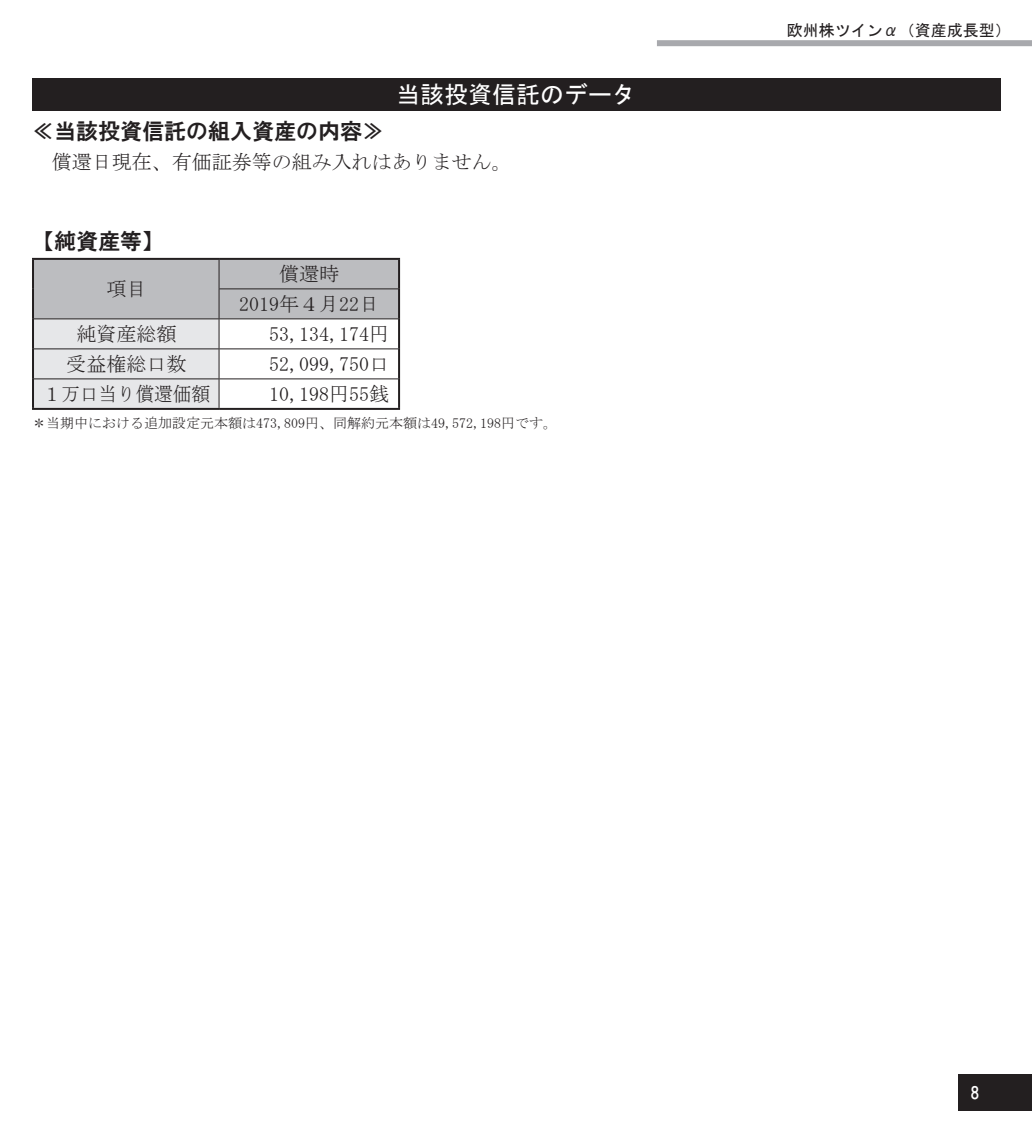
<style>
.page{position:relative;width:1032px;height:1134px;background:#fff}
.page>*{position:absolute;margin:0;border:0;box-sizing:border-box;transform-origin:0 0}
.t1{font:24px "MS Gothic";color:#fff}
.t2{font:22px "HGS Gothic E";color:#231f20}
.t3{font:20px/29.8px "MS Mincho";color:#231f20;text-align:center}
.t4{font:20px "MS Mincho";color:#231f20;scale:.93 1}
.t5{font:16.6px "HGS Gothic E";color:#fff}
.t6{font:16px "MS Gothic";color:#231f20}
.t7{font:14px "MS Mincho";color:#231f20}
</style>
<div class="page">
<div style="left:958px;top:1074px;width:74px;height:37px;background:#231f20"></div>
<div style="left:657px;top:40px;width:375px;height:6px;background:#a8a9ad"></div>
<hr style="left:32px;top:258px;width:187px;height:2px;background:#231f20">
<hr style="left:32px;top:260px;width:2px;height:29px;background:#231f20">
<hr style="left:219px;top:258px;width:181px;height:2px;background:#231f20">
<hr style="left:398px;top:260px;width:2px;height:29px;background:#231f20">
<hr style="left:32px;top:289px;width:2px;height:30px;background:#231f20">
<hr style="left:398px;top:289px;width:2px;height:30px;background:#231f20">
<hr style="left:32px;top:319px;width:2px;height:30px;background:#231f20">
<hr style="left:398px;top:319px;width:2px;height:30px;background:#231f20">
<hr style="left:32px;top:349px;width:2px;height:30px;background:#231f20">
<hr style="left:398px;top:349px;width:2px;height:30px;background:#231f20">
<hr style="left:32px;top:379px;width:2px;height:29px;background:#231f20">
<hr style="left:398px;top:379px;width:2px;height:29px;background:#231f20">
<hr style="left:32px;top:408px;width:187px;height:2px;background:#231f20">
<hr style="left:219px;top:408px;width:181px;height:2px;background:#231f20">
<svg style="left:33px;top:259px;width:366px;height:149px"></svg>
<hr style="left:219px;top:288px;width:179px;height:1px;background:#231f20">
<div style="left:32px;top:78px;width:968px;height:32px;background:#231f20"></div>
<p class="t1" style="left:396px;top:82px;width:241px">当該投資信託のデータ</p>
<p class="t2" style="left:32px;top:120px;width:353px">≪当該投資信託の組入資産の内容≫</p>
<p class="t3" style="left:52px;top:147px;width:461px">償還日現在、有価証券等の組み入れはありません。</p>
<p class="t2" style="left:32px;top:230px;width:133px">【純資産等】</p>
<p class="t3" style="left:106px;top:274px;width:41px">項目</p>
<p class="t3" style="left:239px;top:259px;width:141px">償還時<br>2019年４月22日</p>
<p class="t3" style="left:76px;top:319px;width:101px">純資産総額</p>
<p class="t3" style="left:269px;top:319px;width:121px">53,134,174円</p>
<p class="t3" style="left:66px;top:349px;width:121px">受益権総口数</p>
<p class="t3" style="left:269px;top:349px;width:121px">52,099,750口</p>
<p class="t4" style="left:43px;top:384px;width:182px">１万口当り償還価額</p>
<p class="t3" style="left:269px;top:379px;width:121px">10,198円55銭</p>
<p class="t7" style="left:32px;top:416px;width:527px">＊当期中における追加設定元本額は473,809円、同解約元本額は49,572,198円です。</p>
<p class="t6" style="left:787px;top:23px;width:225px">欧州株ツインα（資産成長型）</p>
<p class="t5" style="left:970px;top:1085px;width:11px">8</p>
</div>
